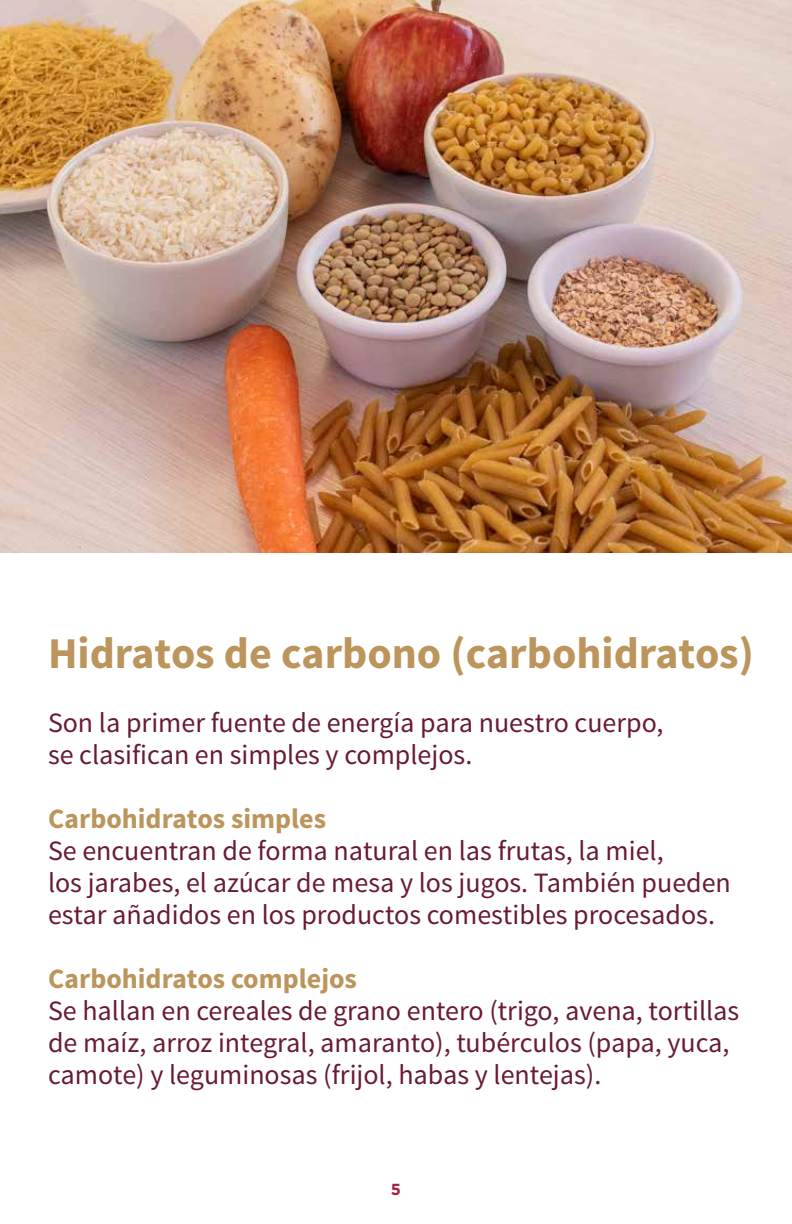
<style>
.page{position:relative;width:792px;height:1224px;background:#fff}
.page>*{position:absolute;margin:0;border:0;box-sizing:border-box;transform-origin:0 0}
.t1{font:700 44px "Source Sans Pro";color:#bc955c}
.t2{font:28px/32px "Source Sans Pro";color:#691b32}
.t3{font:700 28px "Source Sans Pro";color:#bc955c}
.t4{font:700 16px "Gotham";color:#a02142}
</style>
<div class="page">
<img style="left:0;top:0;width:792px;height:553px">
<h1 class="t1" style="left:48px;top:625px;width:707px">Hidratos de carbono (carbohidratos)</h1>
<p class="t2" style="left:48px;top:707px;width:617px">Son la primer fuente de energía para nuestro cuerpo, se clasifican en simples y complejos.</p>
<p class="t3" style="left:48px;top:801px;width:280px">Carbohidratos simples</p>
<p class="t2" style="left:48px;top:835px;width:684px">Se encuentran de forma natural en las frutas, la miel,<br>los jarabes, el azúcar de mesa y los jugos. También pueden estar añadidos en los productos comestibles procesados.</p>
<p class="t3" style="left:48px;top:961px;width:311px">Carbohidratos complejos</p>
<p class="t2" style="left:48px;top:995px;width:693px">Se hallan en cereales de grano entero (trigo, avena, tortillas de maíz, arroz integral, amaranto), tubérculos (papa, yuca, camote) y leguminosas (frijol, habas y lentejas).</p>
<p class="t4" style="left:391px;top:1179px;width:12px">5</p>
</div>
